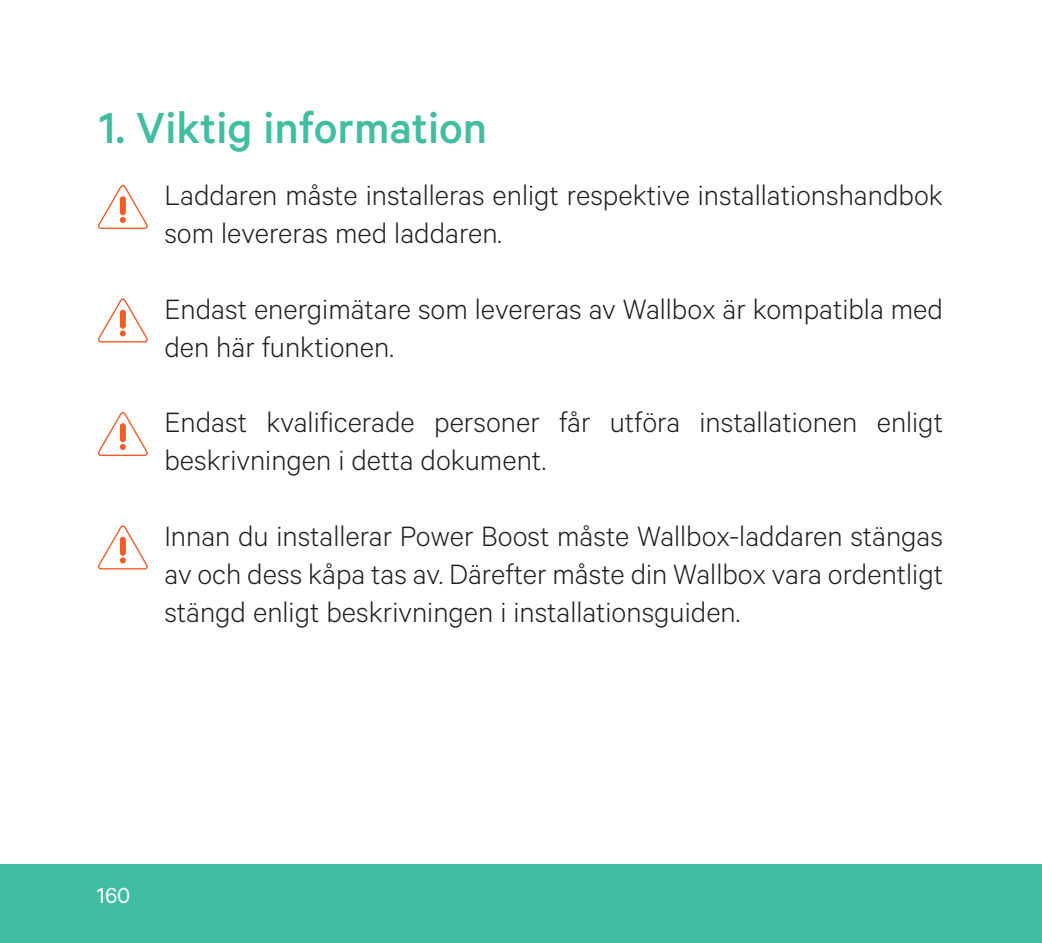
<style>
.page{position:relative;width:1042px;height:943px;background:#fff}
.page>*{position:absolute;margin:0;border:0;box-sizing:border-box;transform-origin:0 0}
.t1{font:500 49px "Calibre";color:#41bea2}
.t2{font:300 31.5px/37.8px "Calibre";color:#231f20}
.t3{font:24.5px "Calibre";color:#fff}
</style>
<div class="page">
<div style="left:0;top:863px;width:1042px;height:80px;background:#3fbea2"></div>
<svg style="left:98px;top:185px;width:50px;height:44px"></svg>
<svg style="left:98px;top:298px;width:50px;height:45px"></svg>
<svg style="left:98px;top:412px;width:50px;height:44px"></svg>
<svg style="left:98px;top:525px;width:50px;height:45px"></svg>
<p class="t1" style="left:99px;top:99px;width:389px">1. Viktig information</p>
<p class="t2" style="left:164px;top:175px;width:780px">Laddaren måste installeras enligt respektive installationshandbok som levereras med laddaren.</p>
<p class="t2" style="left:164px;top:289px;width:780px">Endast energimätare som levereras av Wallbox är kompatibla med den här funktionen.</p>
<p class="t2" style="left:164px;top:402px;width:780px">Endast kvalificerade personer får utföra installationen enligt beskrivningen i detta dokument.</p>
<p class="t2" style="left:164px;top:516px;width:780px;text-align:justify">Innan du installerar Power Boost måste Wallbox-laddaren stängas av och dess kåpa tas av. Därefter måste din Wallbox vara ordentligt stängd enligt beskrivningen i installationsguiden.</p>
<p class="t3" style="left:97px;top:880px;width:35px">160</p>
</div>
